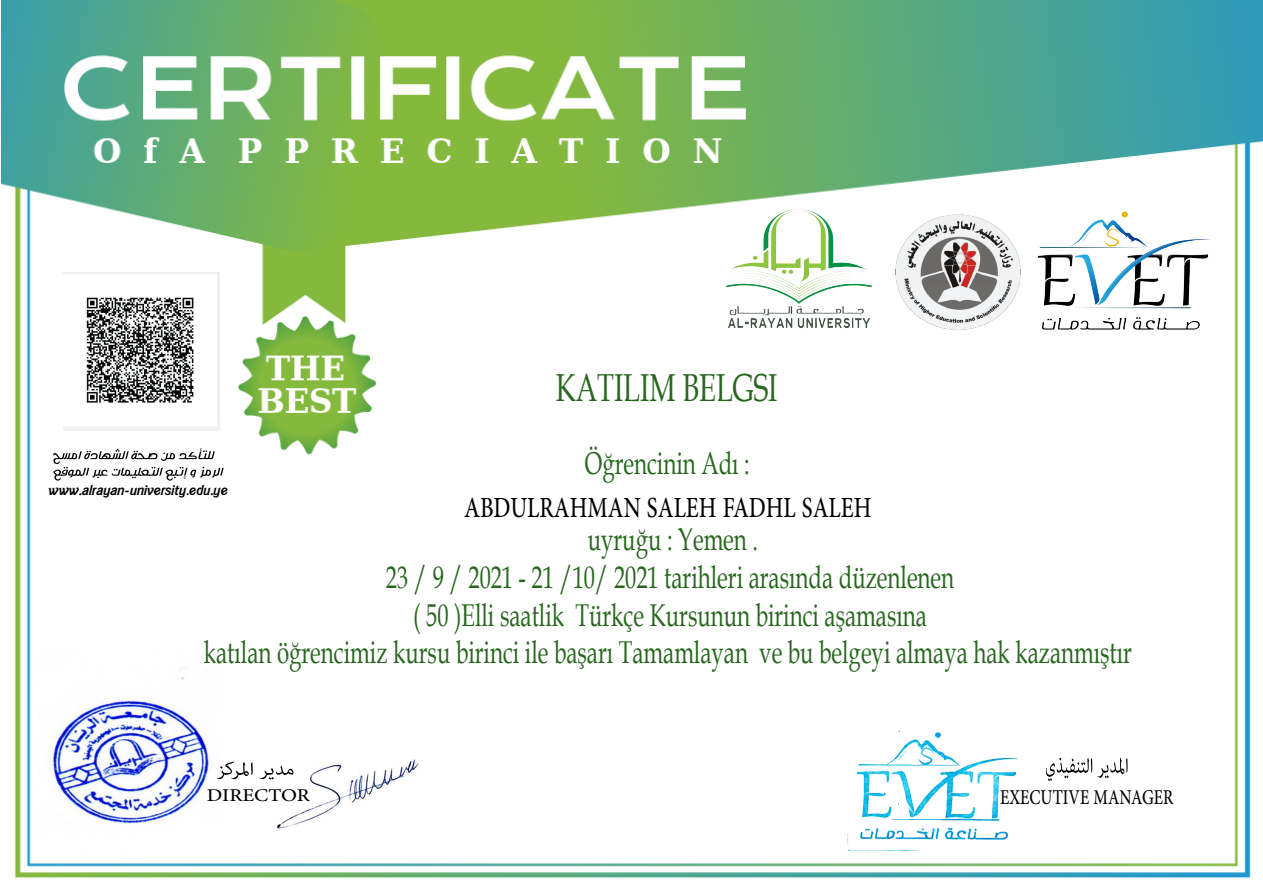
<style>
.page{position:relative;width:1263px;height:893px;background:#fff}
.page>*{position:absolute;margin:0;border:0;box-sizing:border-box;transform-origin:0 0}
.t1{font:40.95px "Adobe Arabic";color:#000;scale:.76 1}
.t2{font:39px "Book Antiqua";color:#28661f;scale:.71 1}
.t3{font:31.5px/37.8px "Book Antiqua";color:#28661f;text-align:center;scale:.71 1}
.t4{font:29.55px "Adobe Arabic";color:#000;scale:.75 1}
.t5{font:25.2px "Adobe Arabic";color:#000;scale:1.12 1}
.t6{font:19.5px "Ara Assaf";color:#000}
</style>
<div class="page">
<img style="left:2px;top:0;width:1261px;height:878px">
<img style="left:63px;top:272px;width:157px;height:158px">
<img style="left:888px;top:207px;width:139px;height:128px">
<svg style="left:53px;top:448px;width:171px;height:33px"></svg>
<svg style="left:1046px;top:757px;width:81px;height:24px"></svg>
<img style="left:38px;top:653px;width:182px;height:201px">
<img style="left:272px;top:740px;width:167px;height:109px">
<svg style="left:217px;top:761px;width:77px;height:19px"></svg>
<img style="left:713px;top:195px;width:175px;height:145px">
<img style="left:1027px;top:205px;width:194px;height:140px">
<img style="left:845px;top:727px;width:175px;height:127px">
<p class="t6" style="left:49px;top:479px;width:181px">www.alrayan-university.edu.ye</p>
<p class="t2" style="left:556px;top:360px;width:314px">KATILIM BELGSI</p>
<p class="t3" style="left:585px;top:444px;width:234px">Öğrencinin Adı :</p>
<h1 class="t1" style="left:464px;top:479px;width:537px">ABDULRAHMAN SALEH FADHL SALEH</h1>
<p class="t3" style="left:204px;top:520px;width:1309px">uyruğu : Yemen .<br>23 / 9 / 2021 - 21 /10/ 2021 tarihleri arasında düzenlenen<br>( 50 )Elli saatlik Türkçe Kursunun birinci aşamasına<br>katılan öğrencimiz kursu birinci ile başarı Tamamlayan ve bu belgeyi almaya hak kazanmıştır</p>
<p class="t5" style="left:207px;top:778px;width:94px">DIRECTOR</p>
<p class="t4" style="left:1000px;top:776px;width:232px">EXECUTIVE MANAGER</p>
</div>
